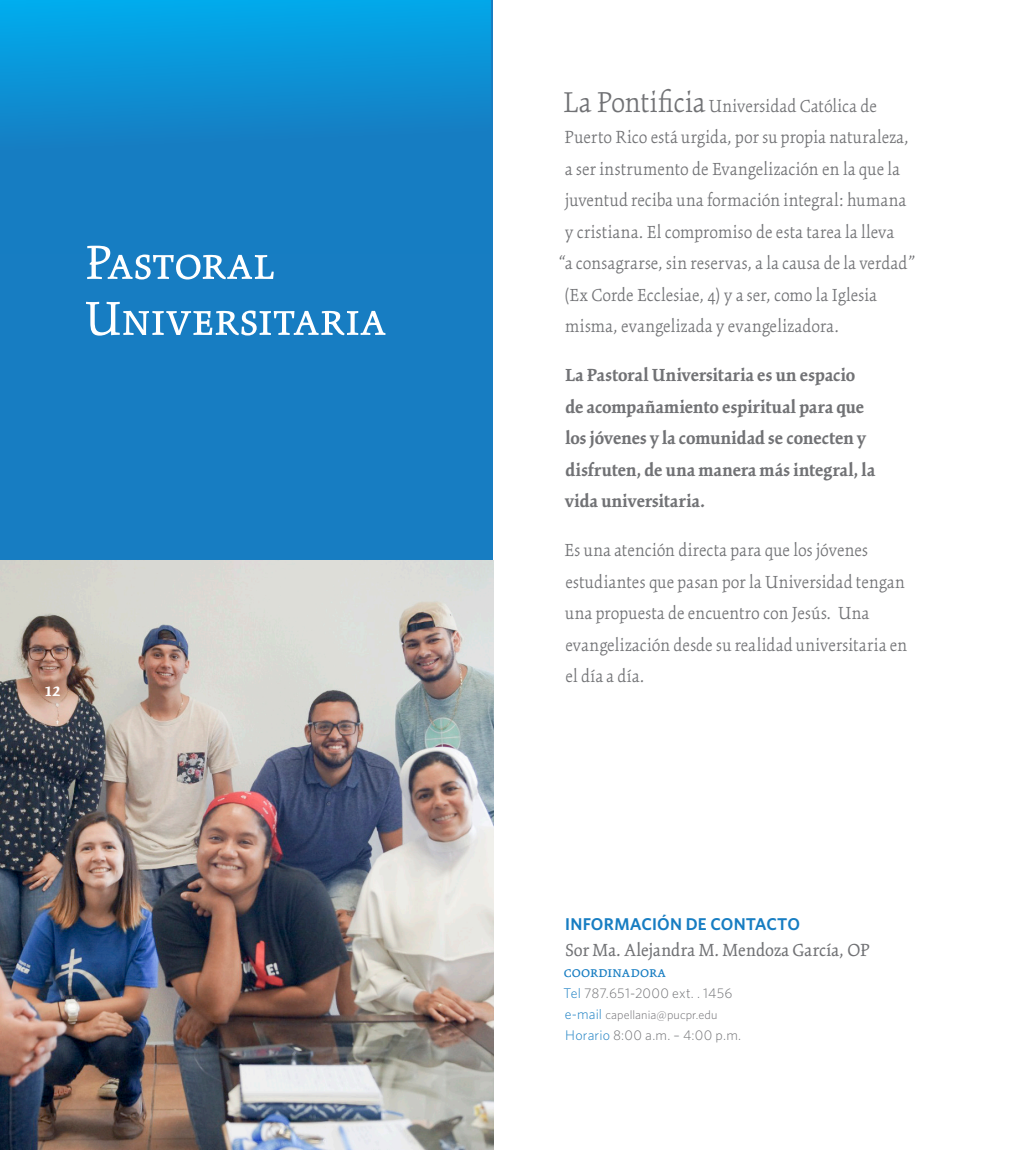
<style>
.page{position:relative;width:1024px;height:1150px;background:#fff}
.page>*{position:absolute;margin:0;border:0;box-sizing:border-box;transform-origin:0 0}
.Plain_Text{font:52.5px "Kinesis Pro 3";letter-spacing:.01em;color:#fff}
.t1{font:600 21px "Kinesis Pro 3";color:#fff}
.Plain_Text-2{font:300 19.25px/31.5px "Kinesis Pro 3";letter-spacing:.015em;color:#717275}
.Plain_Text-3{font:700 19.25px/31.5px "Kinesis Pro 3";letter-spacing:.005em;color:#717275}
.t2{font:19.25px "Kinesis Pro 3";letter-spacing:.005em;color:#717275}
.t3{font:600 17.15px "Whitney";letter-spacing:.01em;color:#177dc2}
.t4{font:17.15px "Kinesis Pro 3";letter-spacing:.015em;color:#177dc2}
.t5{font:300 14px "Whitney";letter-spacing:.015em;color:#717275}
.t6{font:300 12.25px "Whitney";letter-spacing:.005em;color:#717074}
.s1{font-size:31.5px}
.s2{color:#177dc2}
.s3{font-size:14px;color:#177dc2}
</style>
<div class="page">
<div style="left:0;top:0;width:493px;height:1150px;background:#177dc2"></div>
<div style="left:0;top:0;width:491px;height:254px;background:linear-gradient(to bottom,#05a2e4,#1b72b8)"></div>
<img style="left:0;top:561px;width:494px;height:589px">
<p class="Plain_Text" style="left:85px;top:232px;width:191px">Pastoral</p>
<p class="Plain_Text" style="left:85px;top:288px;width:302px">Universitaria</p>
<p class="t1" style="left:45px;top:677px;width:17px">12</p>
<p class="Plain_Text-2" style="left:563px;top:90px;width:315px"><span class="s1">La Pontificia</span> Universidad Católica de</p>
<p class="Plain_Text-2" style="left:564px;top:121px;width:345px">Puerto Rico está urgida, por su propia naturaleza,</p>
<p class="Plain_Text-2" style="left:565px;top:153px;width:336px">a ser instrumento de Evangelización en la que la</p>
<p class="Plain_Text-2" style="left:565px;top:184px;width:342px">juventud reciba una formación integral: humana</p>
<p class="Plain_Text-2" style="left:565px;top:216px;width:331px">y cristiana. El compromiso de esta tarea la lleva</p>
<p class="Plain_Text-2" style="left:558px;top:247px;width:359px">“a consagrarse, sin reservas, a la causa de la verdad”</p>
<p class="Plain_Text-2" style="left:564px;top:279px;width:314px">(Ex Corde Ecclesiae, 4) y a ser, como la Iglesia</p>
<p class="Plain_Text-2" style="left:565px;top:310px;width:275px">misma, evangelizada y evangelizadora.</p>
<p class="Plain_Text-3" style="left:565px;top:359px;width:312px">La Pastoral Universitaria es un espacio de acompañamiento espiritual para que los jóvenes y la comunidad se conecten y disfruten, de una manera más integral, la vida universitaria.</p>
<p class="Plain_Text-2" style="left:564px;top:534px;width:344px">Es una atención directa para que los jóvenes estudiantes que pasan por la Universidad tengan una propuesta de encuentro con Jesús. Una evangelización desde su realidad universitaria en el día a día.</p>
<p class="t3" style="left:565px;top:914px;width:236px">INFORMACIÓN DE CONTACTO</p>
<p class="t2" style="left:565px;top:939px;width:306px">Sor Ma. Alejandra M. Mendoza García, OP</p>
<p class="t4" style="left:564px;top:962px;width:104px">coordinadora</p>
<p class="t5" style="left:563px;top:985px;width:170px"><span class="s2">Tel</span> 787.651-2000 ext. . 1456</p>
<p class="t6" style="left:565px;top:1007px;width:154px"><span class="s3">e-mail</span> capellania@pucpr.edu</p>
<p class="t5" style="left:565px;top:1027px;width:177px"><span class="s2">Horario</span> 8:00 a.m. – 4:00 p.m.</p>
</div>
